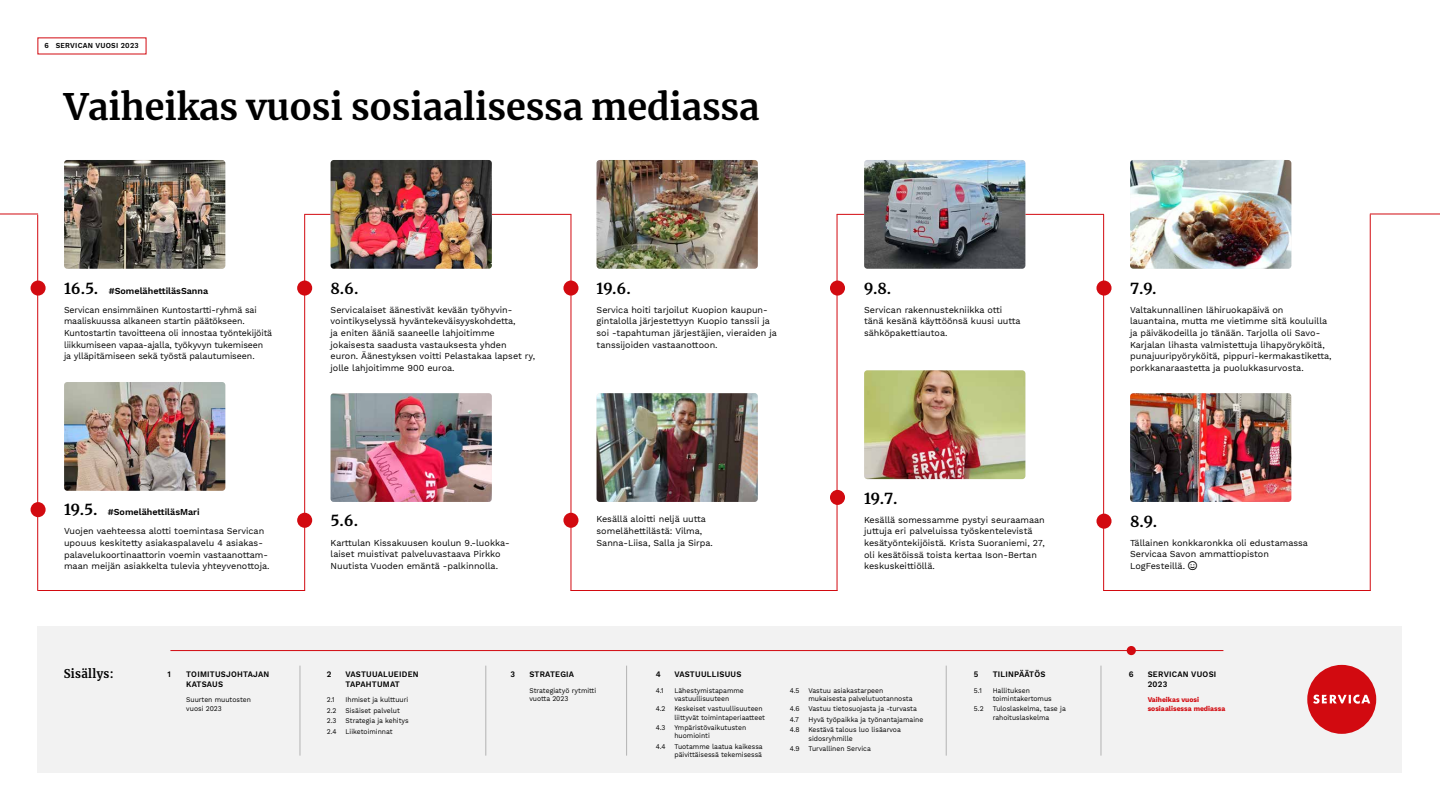
<style>
.page{position:relative;width:1440px;height:810px;background:#fff}
.page>*{position:absolute;margin:0;border:0;box-sizing:border-box;transform-origin:0 0}
.t1{font:700 36px "Merriweather";letter-spacing:-.005em;color:#000}
.t2{font:700 15px "Merriweather";color:#000}
.t3{font:700 12px "Merriweather";letter-spacing:.03em;color:#000;scale:.95 1}
.t4{font:9px/11.6px "Work Sans";color:#000}
.t5{font:600 8.25px/9.8px "Work Sans";letter-spacing:.03em;color:#000;scale:.95 1}
.t6{font:600 7.5px "Work Sans";letter-spacing:.03em;color:#000;scale:.95 1}
.t7{font:7.12px/8.2px "Work Sans";color:#000;scale:.95 1}
.t8{font:700 7.12px/8.2px "Work Sans";color:#d20a10;scale:.95 1}
.s1{font-family:"Merriweather";font-weight:700;font-size:15px}
.s2{font-weight:600}
</style>
<div class="page">
<div style="left:38px;top:626px;width:1364px;height:146px;background:#f2f2f2"></div>
<div style="left:1307px;top:665px;width:69px;height:69px;background:#d20a10;border-radius:50%"></div>
<svg style="left:1313px;top:695px;width:57px;height:9px"></svg>
<hr style="left:300px;top:666px;width:1px;height:90px;background:#b3b3b3">
<hr style="left:486px;top:666px;width:1px;height:90px;background:#b3b3b3">
<hr style="left:626px;top:666px;width:1px;height:90px;background:#b3b3b3">
<hr style="left:946px;top:666px;width:1px;height:90px;background:#b3b3b3">
<hr style="left:1101px;top:666px;width:1px;height:90px;background:#b3b3b3">
<hr style="left:170px;top:650px;width:1053px;height:1px;background:#d20a10">
<div style="left:1127px;top:646px;width:9px;height:9px;background:#d20a10;border-radius:50%"></div>
<hr style="left:304px;top:214px;width:267px;height:1px;background:#d20a10">
<hr style="left:837px;top:214px;width:267px;height:1px;background:#d20a10">
<img style="left:64px;top:160px;width:161px;height:109px">
<img style="left:331px;top:160px;width:161px;height:109px">
<img style="left:597px;top:160px;width:161px;height:109px">
<img style="left:864px;top:370px;width:161px;height:109px">
<img style="left:1130px;top:160px;width:161px;height:109px">
<img style="left:1130px;top:393px;width:161px;height:109px">
<img style="left:64px;top:382px;width:161px;height:109px">
<img style="left:331px;top:393px;width:161px;height:109px">
<img style="left:597px;top:393px;width:161px;height:109px">
<img style="left:864px;top:160px;width:161px;height:109px">
<div style="left:31px;top:281px;width:15px;height:15px;background:#d20a10;border-radius:50%"></div>
<div style="left:31px;top:502px;width:15px;height:15px;background:#d20a10;border-radius:50%"></div>
<div style="left:297px;top:513px;width:15px;height:15px;background:#d20a10;border-radius:50%"></div>
<div style="left:563px;top:513px;width:15px;height:15px;background:#d20a10;border-radius:50%"></div>
<div style="left:830px;top:490px;width:15px;height:15px;background:#d20a10;border-radius:50%"></div>
<div style="left:1096px;top:514px;width:16px;height:15px;background:#d20a10;border-radius:50%"></div>
<div style="left:297px;top:281px;width:15px;height:15px;background:#d20a10;border-radius:50%"></div>
<div style="left:563px;top:281px;width:15px;height:15px;background:#d20a10;border-radius:50%"></div>
<div style="left:830px;top:281px;width:15px;height:15px;background:#d20a10;border-radius:50%"></div>
<div style="left:1096px;top:281px;width:16px;height:15px;background:#d20a10;border-radius:50%"></div>
<hr style="left:0;top:214px;width:38px;height:1px;background:#d20a10">
<hr style="left:1370px;top:214px;width:70px;height:1px;background:#d20a10">
<hr style="left:38px;top:590px;width:267px;height:1px;background:#d20a10">
<hr style="left:571px;top:590px;width:267px;height:1px;background:#d20a10">
<hr style="left:1103px;top:590px;width:268px;height:1px;background:#d20a10">
<hr style="left:37px;top:215px;width:1px;height:376px;background:#d20a10">
<hr style="left:304px;top:214px;width:1px;height:377px;background:#d20a10">
<hr style="left:571px;top:214px;width:1px;height:377px;background:#d20a10">
<hr style="left:837px;top:214px;width:1px;height:377px;background:#d20a10">
<hr style="left:1103px;top:214px;width:1px;height:377px;background:#d20a10">
<hr style="left:1370px;top:214px;width:1px;height:377px;background:#d20a10">
<p class="t6" style="left:45px;top:41px;width:101px">6 SERVICAN VUOSI 2023</p>
<h1 class="t1" style="left:64px;top:82px;width:697px">Vaiheikas vuosi sosiaalisessa mediassa</h1>
<p class="t4" style="left:64px;top:281px;width:194px;line-height:19.1px"><span class="s1">16.5.</span> <span class="s2">#SomelähettiläsSanna<br></span>Servican ensimmäinen Kuntostartti-ryhmä sai</p>
<p class="t4" style="left:64px;top:316px;width:210px">maaliskuussa alkaneen startin päätökseen.<br>Kuntostartin tavoitteena oli innostaa työntekijöitä liikkumiseen vapaa-ajalla, työkyvyn tukemiseen ja ylläpitämiseen sekä työstä palautumiseen.</p>
<p class="t4" style="left:64px;top:503px;width:202px;line-height:19.1px"><span class="s1">19.5.</span> <span class="s2">#SomelähettiläsMari<br></span>Vuojen vaehteessa alotti toemintasa Servican</p>
<p class="t4" style="left:64px;top:538px;width:207px">upouus keskitetty asiakaspalavelu 4 asiakas&shy;palavelukoortinaattorin voemin vastaanottam&shy;maan meijän asiakkelta tulevia yhteyvenottoja.</p>
<h3 class="t3" style="left:64px;top:665px;width:54px">Sisällys:</h3>
<p class="t5" style="left:168px;top:669px;width:5px">1</p>
<p class="t5" style="left:186px;top:669px;width:89px">TOIMITUSJOHTAJAN<br>KATSAUS</p>
<p class="t7" style="left:186px;top:696px;width:70px">Suurten muutosten vuosi 2023</p>
<h2 class="t2" style="left:331px;top:278px;width:29px">8.6.</h2>
<p class="t4" style="left:331px;top:304px;width:206px">Servicalaiset äänestivät kevään työhyvin&shy;vointikyselyssä hyväntekeväisyyskohdetta,<br>ja eniten ääniä saaneelle lahjoitimme jokaisesta saadusta vastauksesta yhden euron. Äänestyksen voitti Pelastakaa lapset ry, jolle lahjoitimme 900 euroa.</p>
<h2 class="t2" style="left:597px;top:278px;width:36px">19.6.</h2>
<p class="t4" style="left:597px;top:304px;width:182px">Servica hoiti tarjoilut Kuopion kaupun&shy;gintalolla järjestettyyn Kuopio tanssii ja soi -tapahtuman järjestäjien, vieraiden ja tanssijoiden vastaanottoon.</p>
<h2 class="t2" style="left:864px;top:278px;width:28px">9.8.</h2>
<p class="t4" style="left:864px;top:304px;width:158px">Servican rakennustekniikka otti tänä kesänä käyttöönsä kuusi uutta sähköpakettiautoa.</p>
<h2 class="t2" style="left:1130px;top:278px;width:28px">7.9.</h2>
<p class="t4" style="left:1130px;top:304px;width:203px">Valtakunnallinen lähiruokapäivä on lauantaina, mutta me vietimme sitä kouluilla ja päiväkodeilla jo tänään. Tarjolla oli Savo-Karjalan lihasta valmistettuja lihapyöryköitä, punajuuripyöryköitä, pippuri-kermakastiketta, porkkanaraastetta ja puolukkasurvosta.</p>
<h2 class="t2" style="left:331px;top:511px;width:29px">5.6.</h2>
<p class="t4" style="left:331px;top:537px;width:181px">Karttulan Kissakuusen koulun 9.-luokka&shy;laiset muistivat palveluvastaava Pirkko<br>Nuutista Vuoden emäntä -palkinnolla.</p>
<p class="t4" style="left:597px;top:514px;width:118px">Kesällä aloitti neljä uutta somelähettilästä: Vilma,<br>Sanna-Liisa, Salla ja Sirpa.</p>
<h2 class="t2" style="left:864px;top:488px;width:35px">19.7.</h2>
<p class="t4" style="left:864px;top:514px;width:182px">Kesällä somessamme pystyi seuraamaan juttuja eri palveluissa työskentelevistä kesätyöntekijöistä. Krista Suoraniemi, 27, oli kesätöissä toista kertaa Ison-Bertan keskuskeittiöllä.</p>
<h2 class="t2" style="left:1130px;top:511px;width:28px">8.9.</h2>
<p class="t4" style="left:1130px;top:537px;width:179px">Tällainen konkkaronkka oli edustamassa<br>Servicaa Savon ammattiopiston<br>LogFesteillä.</p>
<p class="t5" style="left:327px;top:669px;width:6px">2</p>
<p class="t5" style="left:346px;top:669px;width:79px">VASTUUALUEIDEN<br>TAPAHTUMAT</p>
<p class="t7" style="left:327px;top:696px;width:10px">2.1</p>
<p class="t7" style="left:346px;top:696px;width:68px">Ihmiset ja kulttuuri</p>
<p class="t7" style="left:327px;top:707px;width:12px">2.2</p>
<p class="t7" style="left:346px;top:707px;width:59px">Sisäiset palvelut</p>
<p class="t7" style="left:327px;top:717px;width:12px">2.3</p>
<p class="t7" style="left:346px;top:717px;width:68px">Strategia ja kehitys</p>
<p class="t7" style="left:327px;top:728px;width:12px">2.4</p>
<p class="t7" style="left:346px;top:728px;width:51px">Liiketoiminnat</p>
<p class="t5" style="left:511px;top:669px;width:6px">3</p>
<p class="t5" style="left:529px;top:669px;width:49px">STRATEGIA</p>
<p class="t7" style="left:529px;top:686px;width:72px">Strategiatyö rytmitti vuotta 2023</p>
<p class="t5" style="left:656px;top:669px;width:7px">4</p>
<p class="t5" style="left:674px;top:669px;width:72px">VASTUULLISUUS</p>
<p class="t7" style="left:656px;top:686px;width:10px">4.1</p>
<p class="t7" style="left:674px;top:686px;width:75px">Lähestymistapamme vastuullisuuteen</p>
<p class="t7" style="left:656px;top:705px;width:12px">4.2</p>
<p class="t7" style="left:674px;top:705px;width:97px">Keskeiset vastuullisuuteen liittyvät toimintaperiaatteet</p>
<p class="t7" style="left:656px;top:724px;width:12px">4.3</p>
<p class="t7" style="left:674px;top:724px;width:77px">Ympäristövaikutusten huomiointi</p>
<p class="t7" style="left:656px;top:743px;width:114px;text-align:right">4.4 Tuotamme laatua kaikessa päivittäisessä tekemisessä</p>
<p class="t7" style="left:790px;top:686px;width:12px">4.5</p>
<p class="t7" style="left:808px;top:686px;width:111px">Vastuu asiakastarpeen mukaisesta palvelutuotannosta</p>
<p class="t7" style="left:790px;top:704px;width:135px;line-height:10.5px">4.6 Vastuu tietosuojasta ja -turvasta<br>4.7</p>
<p class="t7" style="left:790px;top:715px;width:142px;line-height:10.5px;text-indent:19px">Hyvä työpaikka ja työnantajamaine<br>4.8 Kestävä talous luo lisäarvoa</p>
<p class="t7" style="left:790px;top:733px;width:87px;line-height:10.5px;text-align:center">sidosryhmille<br>4.9 Turvallinen Servica</p>
<p class="t5" style="left:974px;top:669px;width:6px">5</p>
<p class="t5" style="left:993px;top:669px;width:57px">TILINPÄÄTÖS</p>
<p class="t7" style="left:974px;top:686px;width:10px">5.1</p>
<p class="t7" style="left:993px;top:686px;width:64px">Hallituksen toimintakertomus</p>
<p class="t7" style="left:974px;top:705px;width:12px">5.2</p>
<p class="t7" style="left:993px;top:705px;width:78px">Tuloslaskelma, tase ja rahoituslaskelma</p>
<p class="t5" style="left:1129px;top:669px;width:7px">6</p>
<p class="t5" style="left:1148px;top:669px;width:74px">SERVICAN VUOSI<br>2023</p>
<p class="t8" style="left:1148px;top:696px;width:83px">Vaiheikas vuosi sosiaalisessa mediassa</p>
</div>
